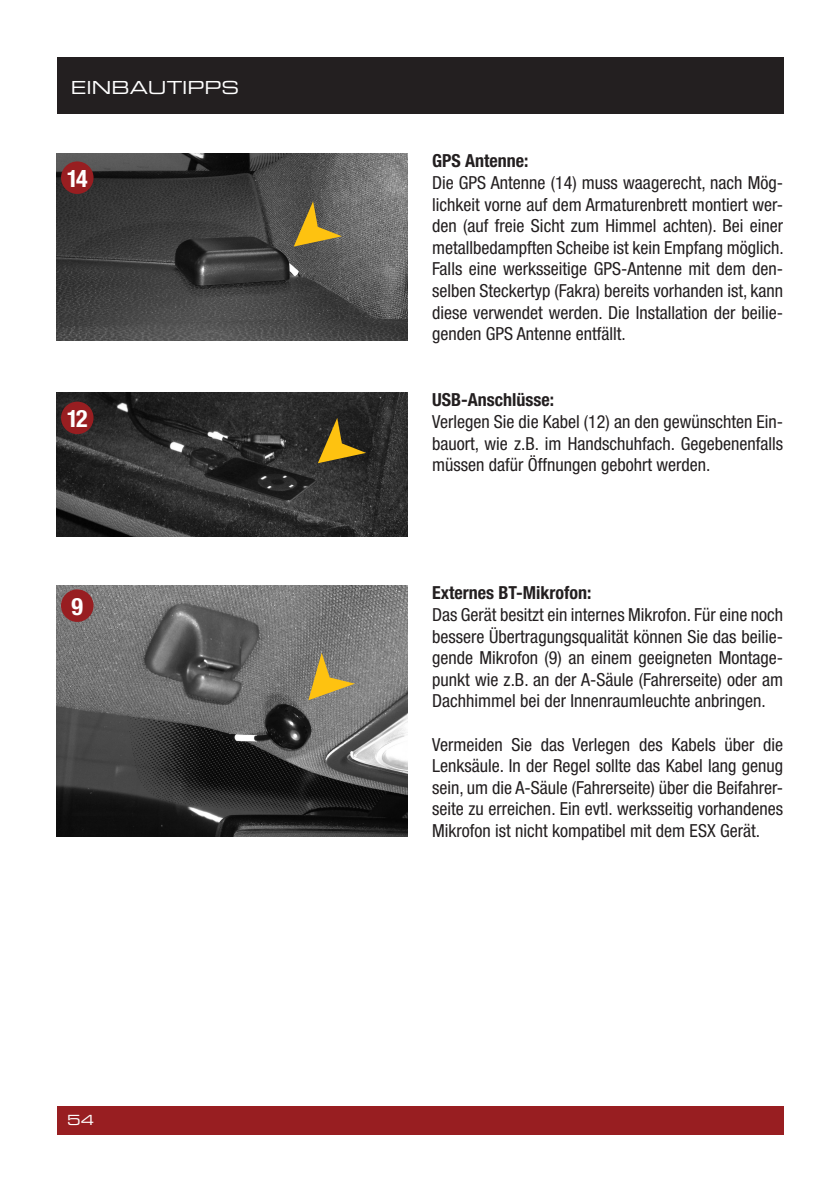
<style>
.page{position:relative;width:840px;height:1191px;background:#fff}
.page>*{position:absolute;margin:0;border:0;box-sizing:border-box;transform-origin:0 0}
.t1{font:700 condensed 24px "Helvetica Neue";color:#fff}
.t2{font:condensed 18px/21.6px "Helvetica Neue";color:#231f20;text-align:justify}
.t3{font:700 condensed 18px "Helvetica Neue";color:#231f20}
.t4{font:18px "Eurostile Extended Two";color:#fff}
.t5{font:14px "Eurostile Extended Two";color:#fff}
</style>
<div class="page">
<div style="left:57px;top:1106px;width:725px;height:28px;background:#981e21"></div>
<div style="left:57px;top:57px;width:725px;height:56px;background:#231f20"></div>
<img style="left:57px;top:153px;width:351px;height:187px">
<svg style="left:293px;top:201px;width:49px;height:46px;background:#8d7a42"></svg>
<img style="left:57px;top:392px;width:351px;height:144px">
<svg style="left:317px;top:418px;width:49px;height:45px;background:#69561d"></svg>
<img style="left:57px;top:585px;width:351px;height:252px">
<svg style="left:308px;top:652px;width:47px;height:48px;background:#a6935b"></svg>
<div style="left:61px;top:161px;width:32px;height:33px;background:#981e21;border-radius:50%"></div>
<div style="left:61px;top:401px;width:32px;height:33px;background:#981e21;border-radius:50%"></div>
<div style="left:61px;top:589px;width:32px;height:33px;background:#981e21;border-radius:50%"></div>
<p class="t4" style="left:71px;top:75px;width:170px">EINBAUTIPPS</p>
<h1 class="t1" style="left:67px;top:164px;width:22px">14</h1>
<h1 class="t1" style="left:67px;top:404px;width:22px">12</h1>
<h1 class="t1" style="left:71px;top:592px;width:13px">9</h1>
<p class="t5" style="left:67px;top:1110px;width:28px">54</p>
<p class="t3" style="left:432px;top:150px;width:98px">GPS Antenne:</p>
<p class="t2" style="left:432px;top:172px;width:353px">Die GPS Antenne (14) muss waagerecht, nach Mög&shy;lichkeit vorne auf dem Armaturenbrett montiert wer&shy;den (auf freie Sicht zum Himmel achten). Bei einer metallbedampften Scheibe ist kein Empfang möglich.<br>Falls eine werksseitige GPS-Antenne mit dem den&shy;selben Steckertyp (Fakra) bereits vorhanden ist, kann diese verwendet werden. Die Installation der beilie&shy;genden GPS Antenne entfällt.</p>
<p class="t3" style="left:432px;top:389px;width:123px">USB-Anschlüsse:</p>
<p class="t2" style="left:432px;top:411px;width:352px">Verlegen Sie die Kabel (12) an den gewünschten Ein&shy;bauort, wie z.B. im Handschuhfach. Gegebenenfalls müssen dafür Öffnungen gebohrt werden.</p>
<p class="t3" style="left:432px;top:582px;width:161px">Externes BT-Mikrofon:</p>
<p class="t2" style="left:432px;top:603px;width:352px">Das Gerät besitzt ein internes Mikrofon. Für eine noch bessere Übertragungsqualität können Sie das beilie&shy;gende Mikrofon (9) an einem geeigneten Montage&shy;punkt wie z.B. an der A-Säule (Fahrerseite) oder am Dachhimmel bei der Innenraumleuchte anbringen.</p>
<p class="t2" style="left:432px;top:733px;width:352px">Vermeiden Sie das Verlegen des Kabels über die Lenksäule. In der Regel sollte das Kabel lang genug sein, um die A-Säule (Fahrerseite) über die Beifahrer&shy;seite zu erreichen. Ein evtl. werksseitig vorhandenes Mikrofon ist nicht kompatibel mit dem ESX Gerät.</p>
</div>
